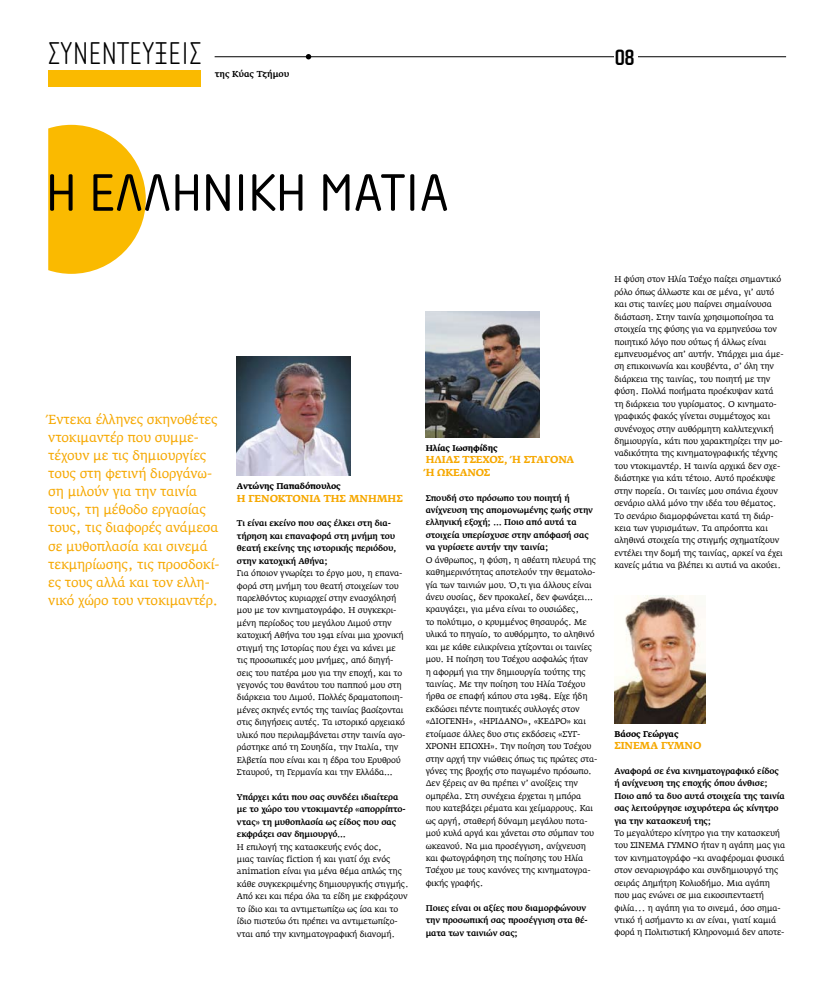
<style>
.page{position:relative;width:823px;height:993px;background:#fff}
.page>*{position:absolute;margin:0;border:0;box-sizing:border-box;transform-origin:0 0}
.t1{font:54px "Cholla Wide OS Gr";color:#000}
.t2{font:100 32.5px "Cholla Sans Gr";color:#000}
.t3{font:700 22.9px "Cholla Sans Gr";color:#000}
.t4{font:13px/18px "Fedra Serif AGR";letter-spacing:-.01em;color:#f6a800}
.t5{font:700 10px/12.4px "Fedra Serif AGR";letter-spacing:-.01em;color:#f6a800}
.t6{font:500 8.6px "Fedra Serif AGR";color:#000}
.t7{font:8.3px/12.4px "Fedra Serif AGR";letter-spacing:-.01em;color:#000}
.t8{font:500 8.3px/12.4px "Fedra Serif AGR";letter-spacing:-.01em;color:#000}
.t9{font:700 8.3px "Fedra Serif AGR";letter-spacing:-.01em;color:#000}
.s1{font-weight:500}
</style>
<div class="page">
<div style="left:48px;top:70px;width:152px;height:16px;background:#faba00"></div>
<hr style="left:214px;top:57px;width:571px;height:1px;background:#000">
<div style="left:614px;top:48px;width:23px;height:19px;background:#fff"></div>
<svg style="left:305px;top:54px;width:6px;height:5px"></svg>
<svg style="left:48px;top:125px;width:98px;height:149px"></svg>
<img style="left:237px;top:356px;width:113px;height:119px">
<img style="left:425px;top:311px;width:114px;height:126px">
<img style="left:614px;top:595px;width:91px;height:128px">
<h2 class="t2" style="left:48px;top:35px;width:155px">ΣΥΝΕΝΤΕΥΞΕΙΣ</h2>
<p class="t6" style="left:215px;top:69px;width:76px">της Κύας Τζήμου</p>
<h3 class="t3" style="left:614px;top:45px;width:22px">08</h3>
<h1 class="t1" style="left:46px;top:163px;width:404px">Η ΕΛΛΗΝΙΚΗ ΜΑΤΙΑ</h1>
<p class="t4" style="left:48px;top:411px;width:173px">Έντεκα έλληνες σκηνοθέτες ντοκιμαντέρ που συμμε&shy;τέχουν με τις δημιουργίες τους στη φετινή διοργάνω&shy;ση μιλούν για την ταινία τους, τη μέθοδο εργασίας τους, τις διαφορές ανάμεσα σε μυθοπλασία και σινεμά τεκμηρίωσης, τις προσδοκί&shy;ες τους αλλά και τον ελλη&shy;νικό χώρο του ντοκιμαντέρ.</p>
<p class="t9" style="left:237px;top:481px;width:105px">Αντώνης Παπαδόπουλος</p>
<p class="t5" style="left:237px;top:492px;width:167px">Η ΓΕΝΟΚΤΟΝΙΑ ΤΗΣ ΜΝΗΜΗΣ</p>
<p class="t8" style="left:237px;top:517px;width:161px">Τι είναι εκείνο που σας έλκει στη δια&shy;τήρηση και επαναφορά στη μνήμη του θεατή εκείνης της ιστορικής περιόδου, στην κατοχική Αθήνα;</p>
<p class="t7" style="left:237px;top:567px;width:170px">Για όποιον γνωρίζει το έργο μου, η επανα&shy;φορά στη μνήμη του θεατή στοιχείων του παρελθόντος κυριαρχεί στην ενασχόλησή μου με τον κινηματογράφο. Η συγκεκρι&shy;μένη περίοδος του μεγάλου Λιμού στην κατοχική Αθήνα του 1941 είναι μια χρονική στιγμή της Ιστορίας που έχει να κάνει με τις προσωπικές μου μνήμες, από διηγή&shy;σεις του πατέρα μου για την εποχή, και το γεγονός του θανάτου του παππού μου στη διάρκεια του Λιμού. Πολλές δραματοποιη&shy;μένες σκηνές εντός της ταινίας βασίζονται στις διηγήσεις αυτές. Τα ιστορικό αρχειακό υλικό που περιλαμβάνεται στην ταινία αγο&shy;ράστηκε από τη Σουηδία, την Ιταλία, την Ελβετία που είναι και η έδρα του Ερυθρού Σταυρού, τη Γερμανία και την Ελλάδα…</p>
<p class="t8" style="left:237px;top:790px;width:170px">Υπάρχει κάτι που σας συνδέει ιδιαίτερα με το χώρο του ντοκιμαντέρ «απορρίπτο&shy;ντας» τη μυθοπλασία ως είδος που σας εκφράζει σαν δημιουργό…</p>
<p class="t7" style="left:237px;top:840px;width:173px">Η επιλογή της κατασκευής ενός doc,<br>μιας ταινίας fiction ή και γιατί όχι ενός animation είναι για μένα θέμα απλώς της κάθε συγκεκριμένης δημιουργικής στιγμής.<br>Από κει και πέρα όλα τα είδη με εκφράζουν το ίδιο και τα αντιμετωπίζω ως ίσα και το ίδιο πιστεύω ότι πρέπει να αντιμετωπίζο&shy;νται από την κινηματογραφική διανομή.</p>
<p class="t9" style="left:425px;top:443px;width:73px">Ηλίας Ιωσηφίδης</p>
<p class="t5" style="left:425px;top:453px;width:150px">ΗΛΙΑΣ ΤΣΕΧΟΣ, Ή ΣΤΑΓΟΝΑ<br>Ή ΩΚΕΑΝΟΣ</p>
<p class="t8" style="left:425px;top:491px;width:169px">Σπουδή στο πρόσωπο του ποιητή ή ανίχνευση της απομονωμένης ζωής στην ελληνική εξοχή; … Ποιο από αυτά τα στοιχεία υπερίσχυσε στην απόφασή σας να γυρίσετε αυτήν την ταινία;</p>
<p class="t7" style="left:425px;top:553px;width:173px">Ο άνθρωπος, η φύση, η αθέατη πλευρά της καθημερινότητας αποτελούν την θεματολο&shy;γία των ταινιών μου. Ό,τι για άλλους είναι άνευ ουσίας, δεν προκαλεί, δεν φωνάζει… κραυγάζει, για μένα είναι το ουσιώδες,<br>το πολύτιμο, ο κρυμμένος θησαυρός. Με υλικά το πηγαίο, το αυθόρμητο, το αληθινό και με κάθε ειλικρίνεια χτίζονται οι ταινίες μου. Η ποίηση του Τσέχου ασφαλώς ήταν<br>η αφορμή για την δημιουργία τούτης της ταινίας. Με την ποίηση του Ηλία Τσέχου ήρθα σε επαφή κάπου στα 1984. Είχε ήδη εκδώσει πέντε ποιητικές συλλογές στον «ΔΙΟΓΕΝΗ», «ΗΡΙΔΑΝΟ», «ΚΕΔΡΟ» και ετοίμασε άλλες δυο στις εκδόσεις «ΣΥΓ-ΧΡΟΝΗ ΕΠΟΧΗ». Την ποίηση του Τσέχου στην αρχή την νιώθεις όπως τις πρώτες στα&shy;γόνες της βροχής στο παγωμένο πρόσωπο.<br>Δεν ξέρεις αν θα πρέπει ν’ ανοίξεις την ομπρέλα. Στη συνέχεια έρχεται η μπόρα που κατεβάζει ρέματα και χείμαρρους. Και ως αργή, σταθερή δύναμη μεγάλου ποτα&shy;μού κυλά αργά και χάνεται στο σύμπαν του ωκεανού. Να μια προσέγγιση, ανίχνευση και φωτογράφηση της ποίησης του Ηλία Τσέχου με τους κανόνες της κινηματογρα&shy;φικής γραφής.</p>
<p class="t8" style="left:425px;top:901px;width:163px">Ποιες είναι οι αξίες που διαμορφώνουν την προσωπική σας προσέγγιση στα θέ&shy;ματα των ταινιών σας;</p>
<p class="t7" style="left:614px;top:273px;width:170px">Η φύση στον Ηλία Τσέχο παίζει σημαντικό ρόλο όπως άλλωστε και σε μένα, γι’ αυτό και στις ταινίες μου παίρνει σημαίνουσα διάσταση. Στην ταινία χρησιμοποίησα τα στοιχεία της φύσης για να ερμηνεύσω τον ποιητικό λόγο που ούτως ή άλλως είναι εμπνευσμένος απ’ αυτήν. Υπάρχει μια άμε&shy;ση επικοινωνία και κουβέντα, σ’ όλη την διάρκεια της ταινίας, του ποιητή με την φύση. Πολλά ποιήματα προέκυψαν κατά τη διάρκεια του γυρίσματος. Ο κινηματο&shy;γραφικός φακός γίνεται συμμέτοχος και συνένοχος στην αυθόρμητη καλλιτεχνική δημιουργία, κάτι που χαρακτηρίζει την μο&shy;ναδικότητα της κινηματογραφικής τέχνης του ντοκιμαντέρ. Η ταινία αρχικά δεν σχε&shy;διάστηκε για κάτι τέτοιο. Αυτό προέκυψε στην πορεία. Οι ταινίες μου σπάνια έχουν σενάριο αλλά μόνο την ιδέα του θέματος.<br>Το σενάριο διαμορφώνεται κατά τη διάρ&shy;κεια των γυρισμάτων. Τα απρόοπτα και αληθινά στοιχεία της στιγμής σχηματίζουν εντέλει την δομή της ταινίας, αρκεί να έχει κανείς μάτια να βλέπει κι αυτιά να ακούει.</p>
<p class="t9" style="left:614px;top:728px;width:66px">Βάσος Γεώργας</p>
<p class="t5" style="left:614px;top:739px;width:89px">ΣΙΝΕΜΑ ΓΥΜΝΟ</p>
<p class="t8" style="left:614px;top:764px;width:172px">Αναφορά σε ένα κινηματογραφικό είδος ή ανίχνευση της εποχής όπου άνθισε; Ποιο από τα δυο αυτά στοιχεία της ταινία σας λειτούργησε ισχυρότερα ώς κίνητρο για την κατασκευή της;</p>
<p class="t7" style="left:614px;top:827px;width:172px">Το μεγαλύτερο κίνητρο για την κατασκευή του ΣΙΝΕΜΑ ΓΥΜΝΟ ήταν η αγάπη μας για τον κινηματογράφο <span class="s1">−</span>κι αναφέρομαι φυσικά στον σεναριογράφο και συνδημιουργό της σειράς Δημήτρη Κολιοδήμο. Μια αγάπη που μας ενώνει σε μια εικοσιπενταετή φιλία... η αγάπη για το σινεμά, όσο σημα&shy;ντικό ή ασήμαντο κι αν είναι, γιατί καμιά φορά η Πολιτιστική Κληρονομιά δεν αποτε-</p>
</div>
